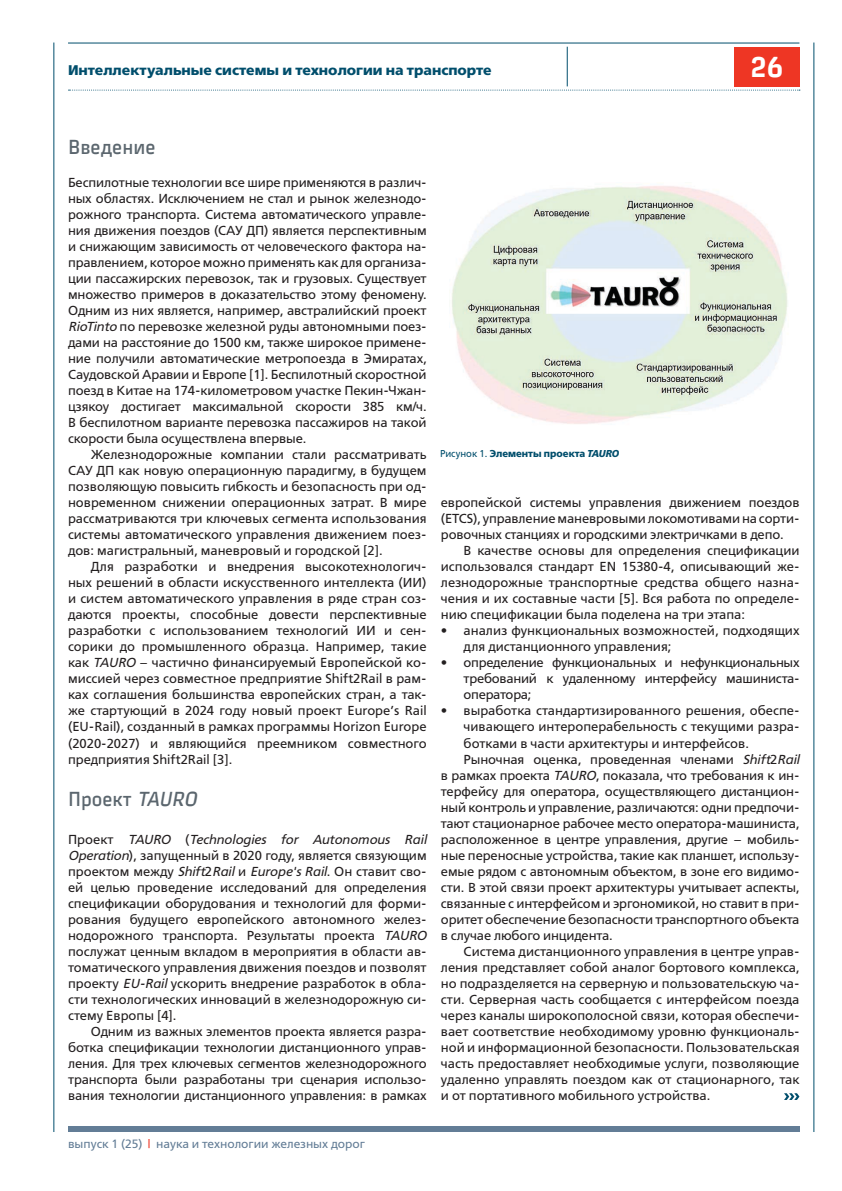
<style>
.page{position:relative;width:842px;height:1191px;background:#fff}
.page>*{position:absolute;margin:0;border:0;box-sizing:border-box;transform-origin:0 0}
.t1{font:500 28px "Russian Rail G Pro";color:#fff}
.t2{font:20px "Russian Rail G Pro";color:#5b666e;scale:.95 1}
.t3{font:14px "FSRAILWAY Bold";color:#004e6c}
.t4{font:13px/16px "FSRAILWAY Book";letter-spacing:-.01em;color:#231f20;text-align:justify}
.t5{font:12px "FSRAILWAY Book";color:#637d96}
.t6{font:10px "FSRAILWAY Bold";color:#004e6c;scale:.95 1}
.s1{font-style:italic}
.s2{font-family:"FSRAILWAY Book"}
.s3{color:#ee3624}
</style>
<div class="page">
<hr style="left:68px;top:43px;width:731px;height:1px;background:#004e6c">
<hr style="left:54px;top:43px;width:1px;height:1089px;background:#004e6c">
<hr style="left:814px;top:43px;width:1px;height:1089px;background:#004e6c">
<svg style="left:69px;top:90px;width:731px;height:1px"></svg>
<hr style="left:567px;top:47px;width:1px;height:39px;background:#004e6c">
<div style="left:734px;top:47px;width:65px;height:39px;background:#ee3624"></div>
<div style="left:68px;top:1126px;width:731px;height:6px;background:#637d96"></div>
<svg style="left:784px;top:1093px;width:15px;height:7px"></svg>
<img style="left:452px;top:186px;width:336px;height:238px">
<p class="t3" style="left:68px;top:61px;width:425px">Интеллектуальные системы и технологии на транспорте</p>
<h1 class="t1" style="left:751px;top:50px;width:34px">26</h1>
<h2 class="t2" style="left:68px;top:135px;width:94px">Введение</h2>
<p class="t4" style="left:68px;top:174px;width:360px">Беспилотные технологии все шире применяются в различ&shy;ных областях. Исключением не стал и рынок железнодо&shy;рожного транспорта. Система автоматического управле&shy;ния движения поездов (САУ ДП) является перспективным и снижающим зависимость от человеческого фактора на&shy;правлением, которое можно применять как для организа&shy;ции пассажирских перевозок, так и грузовых. Существует множество примеров в доказательство этому феномену.<br>Одним из них является, например, австралийский проект <span class="s1">RioTinto</span> по перевозке железной руды автономными поез&shy;дами на расстояние до 1500 км, также широкое примене&shy;ние получили автоматические метропоезда в Эмиратах, Саудовской Аравии и Европе [1]. Беспилотный скоростной поезд в Китае на 174-километровом участке Пекин-Чжан&shy;цзякоу достигает максимальной скорости 385 км/ч.<br>В беспилотном варианте перевозка пассажиров на такой скорости была осуществлена впервые.</p>
<p class="t4" style="left:68px;top:446px;width:360px;text-indent:23px">Железнодорожные компании стали рассматривать САУ ДП как новую операционную парадигму, в будущем позволяющую повысить гибкость и безопасность при од&shy;новременном снижении операционных затрат. В мире рассматриваются три ключевых сегмента использования системы автоматического управления движением поез&shy;дов: магистральный, маневровый и городской [2].</p>
<p class="t4" style="left:68px;top:559px;width:360px;text-indent:23px">Для разработки и внедрения высокотехнологич&shy;ных решений в области искусственного интеллекта (ИИ) и систем автоматического управления в ряде стран соз&shy;даются проекты, способные довести перспективные разработки с использованием технологий ИИ и сен&shy;сорики до промышленного образца. Например, такие как <span class="s1">TAURO</span> – частично финансируемый Европейской ко&shy;миссией через совместное предприятие Shift2Rail в рам&shy;ках соглашения большинства европейских стран, а так&shy;же стартующий в 2024 году новый проект Europe’s Rail (EU-Rail), созданный в рамках программы Horizon Europe (2020-2027) и являющийся преемником совместного предприятия Shift2Rail [3].</p>
<h2 class="t2" style="left:68px;top:786px;width:141px">Проект <span class="s1">TAURO</span></h2>
<p class="t4" style="left:68px;top:831px;width:360px">Проект <span class="s1">TAURO</span> (<span class="s1">Technologies for Autonomous Rail Operation</span>), запущенный в 2020 году, является связующим проектом между <span class="s1">Shift</span>2<span class="s1">Rail</span> и <span class="s1">Europe's Rail</span>. Он ставит сво&shy;ей целью проведение исследований для определения спецификации оборудования и технологий для форми&shy;рования будущего европейского автономного желез&shy;нодорожного транспорта. Результаты проекта <span class="s1">TAURO </span>послужат ценным вкладом в мероприятия в области ав&shy;томатического управления движения поездов и позволят проекту <span class="s1">EU-Rail</span> ускорить внедрение разработок в обла&shy;сти технологических инноваций в железнодорожную си&shy;стему Европы [4].</p>
<p class="t4" style="left:68px;top:1023px;width:360px;text-indent:23px">Одним из важных элементов проекта является разра&shy;ботка спецификации технологии дистанционного управ&shy;ления. Для трех ключевых сегментов железнодорожного транспорта были разработаны три сценария использо&shy;вания технологии дистанционного управления: в рамках</p>
<p class="t6" style="left:440px;top:447px;width:190px"><span class="s2">Рисунок 1.</span> Элементы проекта <span class="s1">TAURO</span></p>
<p class="t4" style="left:441px;top:494px;width:360px">европейской системы управления движением поездов (ETCS), управление маневровыми локомотивами на сорти&shy;ровочных станциях и городскими электричками в депо.</p>
<p class="t4" style="left:441px;top:543px;width:360px;text-indent:23px">В качестве основы для определения спецификации использовался стандарт EN 15380-4, описывающий же&shy;лезнодорожные транспортные средства общего назна&shy;чения и их составные части [5]. Вся работа по определе&shy;нию спецификации была поделена на три этапа:</p>
<p class="t4" style="left:464px;top:623px;width:337px;text-indent:-23px">• анализ функциональных возможностей, подходящих для дистанционного управления;</p>
<p class="t4" style="left:464px;top:655px;width:337px;text-indent:-23px">• определение функциональных и нефункциональных требований к удаленному интерфейсу машиниста&shy;оператора;</p>
<p class="t4" style="left:441px;top:703px;width:360px">• выработка стандартизированного решения, обеспе-</p>
<p class="t4" style="left:464px;top:719px;width:337px">чивающего интероперабельность с текущими разра-</p>
<p class="t4" style="left:464px;top:735px;width:287px">ботками в части архитектуры и интерфейсов.</p>
<p class="t4" style="left:464px;top:751px;width:337px">Рыночная оценка, проведенная членами <span class="s1">Shift</span>2<span class="s1">Rail</span></p>
<p class="t4" style="left:441px;top:767px;width:360px">в рамках проекта <span class="s1">TAURO</span>, показала, что требования к ин-</p>
<p class="t4" style="left:441px;top:783px;width:360px">терфейсу для оператора, осуществляющего дистанцион-</p>
<p class="t4" style="left:441px;top:799px;width:360px">ный контроль и управление, различаются: одни предпочи-</p>
<p class="t4" style="left:441px;top:815px;width:360px">тают стационарное рабочее место оператора-машиниста,</p>
<p class="t4" style="left:441px;top:831px;width:360px">расположенное в центре управления, другие – мобиль-</p>
<p class="t4" style="left:441px;top:847px;width:360px">ные переносные устройства, такие как планшет, использу-</p>
<p class="t4" style="left:441px;top:863px;width:360px">емые рядом с автономным объектом, в зоне его видимо-</p>
<p class="t4" style="left:441px;top:879px;width:360px">сти. В этой связи проект архитектуры учитывает аспекты,</p>
<p class="t4" style="left:441px;top:895px;width:360px">связанные с интерфейсом и эргономикой, но ставит в при-</p>
<p class="t4" style="left:441px;top:911px;width:360px">оритет обеспечение безопасности транспортного объекта</p>
<p class="t4" style="left:441px;top:927px;width:173px">в случае любого инцидента.</p>
<p class="t4" style="left:464px;top:943px;width:337px">Система дистанционного управления в центре управ-</p>
<p class="t4" style="left:441px;top:959px;width:360px">ления представляет собой аналог бортового комплекса,</p>
<p class="t4" style="left:441px;top:975px;width:360px">но подразделяется на серверную и пользовательскую ча-</p>
<p class="t4" style="left:441px;top:991px;width:360px">сти. Серверная часть сообщается с интерфейсом поезда</p>
<p class="t4" style="left:441px;top:1007px;width:360px">через каналы широкополосной связи, которая обеспечи-</p>
<p class="t4" style="left:441px;top:1023px;width:360px">вает соответствие необходимому уровню функциональ-</p>
<p class="t4" style="left:441px;top:1039px;width:360px">ной и информационной безопасности. Пользовательская</p>
<p class="t4" style="left:441px;top:1055px;width:360px">часть предоставляет необходимые услуги, позволяющие</p>
<p class="t4" style="left:441px;top:1071px;width:360px">удаленно управлять поездом как от стационарного, так</p>
<p class="t4" style="left:441px;top:1087px;width:271px">и от портативного мобильного устройства.</p>
<p class="t5" style="left:68px;top:1136px;width:298px">выпуск 1 (25) <span class="s3">|</span> наука и технологии железных дорог</p>
</div>
